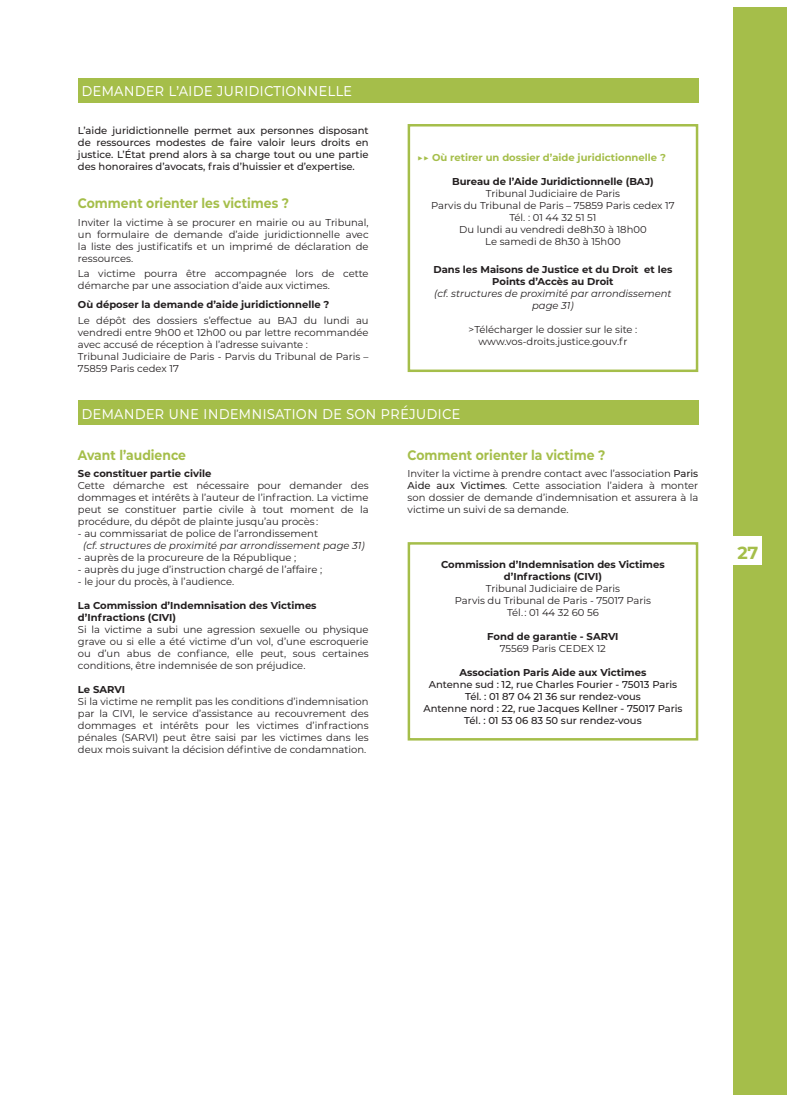
<style>
.page{position:relative;width:794px;height:1102px;background:#fff}
.page>*{position:absolute;margin:0;border:0;box-sizing:border-box;transform-origin:0 0}
.t1{font:17.5px "Montserrat";color:#fff;scale:.9 1}
.t2{font:700 17.5px "Montserrat";color:#a5be4a}
.t3{font:700 13.75px "Montserrat";color:#a5be4a;scale:.9 1}
.t4{font:10px/12px "Montserrat";color:#231f20;text-align:justify}
.t5{font:500 10px/12px "Montserrat";color:#231f20;text-align:justify}
.t6{font:700 10px/12px "Montserrat";color:#231f20;text-align:center}
.t7{font:italic 10px/12px "Montserrat";color:#231f20;text-align:center}
.t8{font:700 10px "Montserrat";color:#a5be4a}
.s1{color:#a5be49}
.s2{font-weight:500}
</style>
<div class="page">
<div style="left:733px;top:7px;width:54px;height:1088px;background:#a5be4a"></div>
<div style="left:78px;top:78px;width:620px;height:25px;background:#a5be4a"></div>
<div style="left:407px;top:124px;width:291px;height:248px;border:2px solid #a5be4a"></div>
<div style="left:733px;top:537px;width:29px;height:28px;background:#fff"></div>
<div style="left:78px;top:400px;width:620px;height:25px;background:#a5be4a"></div>
<div style="left:407px;top:542px;width:291px;height:199px;border:2px solid #a5be4a"></div>
<h1 class="t1" style="left:81px;top:78px;width:302px">demander l’aide j uridictionnelle</h1>
<p class="t5" style="left:78px;top:124px;width:292px">L’aide juridictionnelle permet aux personnes disposant de ressources modestes de faire valoir leurs droits en justice. L’État prend alors à sa charge tout ou une partie des honoraires d’avocats, frais d’huissier et d’expertise.</p>
<h2 class="t3" style="left:78px;top:193px;width:236px">Comment orienter les victimes ?</h2>
<p class="t4" style="left:78px;top:216px;width:292px">Inviter la victime à se procurer en mairie ou au Tribunal, un formulaire de demande d’aide juridictionnelle avec la liste des justificatifs et un imprimé de déclaration de ressources.</p>
<p class="t4" style="left:78px;top:267px;width:292px">La victime pourra être accompagnée lors de cette démarche par une association d’aide aux victimes.</p>
<p class="t6" style="left:78px;top:298px;width:253px">Où déposer la demande d’aide juridictionnelle ?</p>
<p class="t4" style="left:78px;top:314px;width:292px;text-align:left">Le dépôt des dossiers s’effectue au BAJ du lundi au vendredi entre 9h00 et 12h00 ou par lettre recommandée avec accusé de réception à l’adresse suivante :<br>Tribunal Judiciaire de Paris - Parvis du Tribunal de Paris – 75859 Paris cedex 17</p>
<p class="t8" style="left:417px;top:150px;width:250px"><span class="s1">▶▶</span> Où retirer un dossier d’aide juridictionnelle ?</p>
<p class="t6" style="left:452px;top:175px;width:203px">Bureau de l’Aide Juridictionnelle (BAJ)</p>
<p class="t4" style="left:431px;top:187px;width:245px;text-align:center">Tribunal Judiciaire de Paris<br>Parvis du Tribunal de Paris – 75859 Paris cedex 17<br>Tél. : 01 44 32 51 51<br>Du lundi au vendredi de8h30 à 18h00<br>Le samedi de 8h30 à 15h00</p>
<p class="t6" style="left:433px;top:263px;width:240px">Dans les Maisons de Justice et du Droit et les<br>Points d’Accès au Droit</p>
<p class="t7" style="left:434px;top:287px;width:239px">(cf. structures de proximité par arrondissement page 31)</p>
<p class="t4" style="left:468px;top:323px;width:170px;text-align:center">&gt;Télécharger le dossier sur le site : www.vos-droits.justice.gouv.fr</p>
<h1 class="t1" style="left:81px;top:401px;width:422px">demander une indemnisation de son préj udice</h1>
<h2 class="t3" style="left:78px;top:445px;width:122px">Avant l’audience</h2>
<p class="t6" style="left:78px;top:467px;width:135px">Se constituer partie civile</p>
<p class="t4" style="left:78px;top:479px;width:292px">Cette démarche est nécessaire pour demander des dommages et intérêts à l’auteur de l’infraction. La victime peut se constituer partie civile à tout moment de la procédure, du dépôt de plainte jusqu’au procès :</p>
<p class="t4" style="left:78px;top:527px;width:242px">- au commissariat de police de l’arrondissement</p>
<p class="t7" style="left:83px;top:539px;width:283px">(cf. structures de proximité par arrondissement page 31)</p>
<p class="t4" style="left:78px;top:551px;width:220px">- auprès de la procureure de la République ;</p>
<p class="t4" style="left:78px;top:563px;width:246px">- auprès du juge d’instruction chargé de l’affaire ;</p>
<p class="t4" style="left:78px;top:575px;width:158px">- le jour du procès, à l’audience.</p>
<p class="t6" style="left:78px;top:599px;width:240px;text-align:left">La Commission d’Indemnisation des Victimes d’Infractions (CIVI)</p>
<p class="t4" style="left:78px;top:623px;width:292px">Si la victime a subi une agression sexuelle ou physique grave ou si elle a été victime d’un vol, d’une escroquerie ou d’un abus de confiance, elle peut, sous certaines conditions, être indemnisée de son préjudice.</p>
<p class="t6" style="left:78px;top:683px;width:49px">Le SARVI</p>
<p class="t4" style="left:78px;top:695px;width:292px">Si la victime ne remplit pas les conditions d’indemnisation par la CIVI, le service d’assistance au recouvrement des dommages et intérêts pour les victimes d’infractions pénales (SARVI) peut être saisi par les victimes dans les deux mois suivant la décision défintive de condamnation.</p>
<h2 class="t3" style="left:407px;top:445px;width:221px">Comment orienter la victime ?</h2>
<p class="t4" style="left:407px;top:467px;width:292px">Inviter la victime à prendre contact avec l’association <span class="s2">Paris Aide aux Victimes</span>. Cette association l’aidera à monter son dossier de demande d’indemnisation et assurera à la victime un suivi de sa demande.</p>
<p class="t6" style="left:441px;top:558px;width:225px">Commission d’Indemnisation des Victimes d’Infractions (CIVI)</p>
<p class="t4" style="left:455px;top:582px;width:198px;text-align:center">Tribunal Judiciaire de Paris<br>Parvis du Tribunal de Paris - 75017 Paris<br>Tél. : 01 44 32 60 56</p>
<p class="t6" style="left:487px;top:630px;width:133px">Fond de garantie - SARVI</p>
<p class="t4" style="left:500px;top:642px;width:108px">75569 Paris CEDEX 12</p>
<p class="t6" style="left:459px;top:666px;width:188px">Association Paris Aide aux Victimes</p>
<p class="t5" style="left:423px;top:678px;width:261px;text-align:center">Antenne sud : 12, rue Charles Fourier - 75013 Paris Tél. : 01 87 04 21 36 sur rendez-vous<br>Antenne nord : 22, rue Jacques Kellner - 75017 Paris Tél. : 01 53 06 83 50 sur rendez-vous</p>
<h1 class="t2" style="left:737px;top:541px;width:23px">27</h1>
</div>
